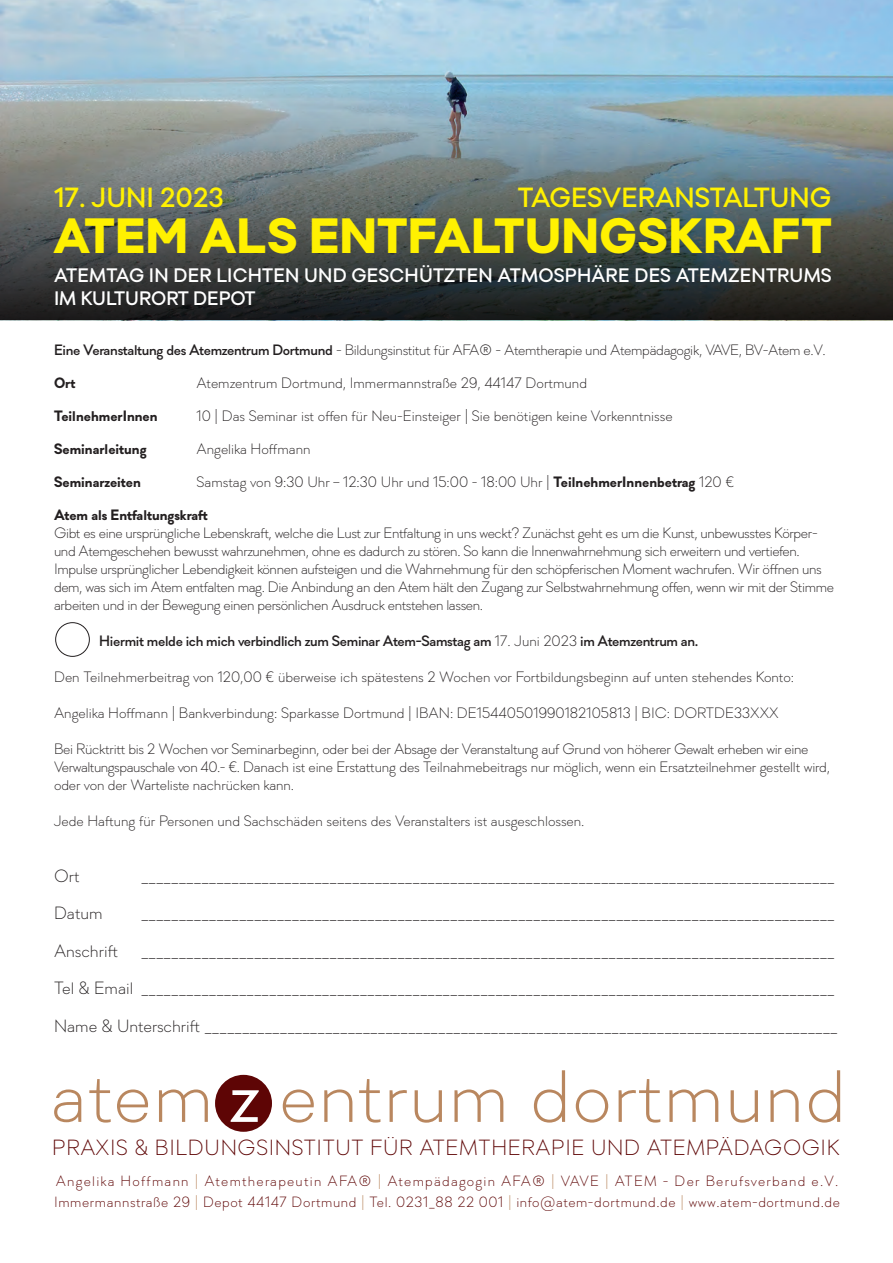
<style>
.page{position:relative;width:893px;height:1263px;background:#fff}
.page>*{position:absolute;margin:0;border:0;box-sizing:border-box;transform-origin:0 0}
.t1{font:300 79.05px "Soin Sans Pro";letter-spacing:.015em;color:#b9875f}
.t2{font:49.5px "Soin Sans Pro Headline";letter-spacing:.03em;color:#fff101}
.t3{font:500 27.75px "Soin Sans Pro";color:#fff101}
.t4{font:300 21.9px "Soin Sans Pro";letter-spacing:.03em;color:#5e0505}
.t5{font:500 19.5px "Soin Sans Pro";letter-spacing:.01em;color:#fff}
.t6{font:300 17.7px/37.5px "Soin Sans Pro";color:#231f20}
.t7{font:300 15px/18px "Soin Sans Pro";letter-spacing:-.02em;color:#231f20}
.t8{font:300 15px "Soin Sans Pro";color:#231f20}
.t9{font:500 15px "Soin Sans Pro";letter-spacing:-.02em;color:#231f20}
.t10{font:700 15px "Soin Sans Pro";color:#231f20}
.t11{font:300 14.85px/21.6px "Soin Sans Pro";letter-spacing:.04em;color:#5e0505}
.s1{font-weight:500}
.s2{font-weight:700}
.s3{font-weight:300}
.s4{font-weight:400;color:#fff}
.s5{color:#b9875f}
</style>
<div class="page">
<img style="left:0;top:0;width:893px;height:94px">
<div style="left:215px;top:1075px;width:57px;height:57px;background:#5e0505;border-radius:50%"></div>
<svg style="left:0;top:94px;width:893px;height:226px;background:#5d6869"></svg>
<div style="left:55px;top:622px;width:35px;height:35px;border:1px solid #231f20;border-radius:50%"></div>
<h3 class="t3" style="left:54px;top:181px;width:172px">17. Juni 2023</h3>
<h3 class="t3" style="left:518px;top:181px;width:71px">Tagesve</h3>
<h3 class="t3" style="left:638px;top:181px;width:195px">ranstaltung</h3>
<h2 class="t2" style="left:54px;top:193px;width:779px">ATEM ALS ENTFALTUNGSKRAFT</h2>
<h3 class="t5" style="left:54px;top:263px;width:199px">Ate mta g in de r Lichte</h3>
<h3 class="t5" style="left:285px;top:263px;width:355px">n und ges ch ützte n Atmosphäre des</h3>
<h3 class="t5" style="left:676px;top:263px;width:154px">Ate mzentrums</h3>
<h3 class="t5" style="left:54px;top:287px;width:199px">im Kulturort Depot</h3>
<p class="t7" style="left:54px;top:341px;width:773px"><span class="s1">Eine Veranstaltung des Atemzentrum Dortmund</span> - Bildungsinstitut für AFA® - Atemtherapie und Atempädagogik, VAVE, BV-Atem e.V.</p>
<p class="t10" style="left:54px;top:374px;width:23px">Ort</p>
<p class="t8" style="left:196px;top:374px;width:392px">Atemzentrum Dortmund, Immermannstraße 29, 44147 Dortmund</p>
<p class="t10" style="left:54px;top:407px;width:105px">TeilnehmerInnen</p>
<p class="t8" style="left:196px;top:407px;width:478px">10 | Das Seminar ist offen für Neu-Einsteiger | Sie benötigen keine Vorkenntnisse</p>
<p class="t10" style="left:54px;top:440px;width:94px">Seminarleitung</p>
<p class="t8" style="left:196px;top:440px;width:116px">Angelika Hoffmann</p>
<p class="t10" style="left:54px;top:473px;width:88px">Seminarzeiten</p>
<p class="t8" style="left:196px;top:473px;width:539px">Samstag von 9:30 Uhr – 12:30 Uhr und 15:00 - 18:00 Uhr | <span class="s2">TeilnehmerInnenbetrag</span> 120 €</p>
<p class="t10" style="left:54px;top:506px;width:155px">Atem als Entfaltungskraft</p>
<p class="t7" style="left:54px;top:524px;width:782px">Gibt es eine ursprüngliche Lebenskraft, welche die Lust zur Entfaltung in uns weckt? Zunächst geht es um die Kunst, unbewusstes Körper&shy;und Atemgeschehen bewusst wahrzunehmen, ohne es dadurch zu stören. So kann die Innenwahrnehmung sich erweitern und vertiefen.<br>Impulse ursprünglicher Lebendigkeit können aufsteigen und die Wahrnehmung für den schöpferischen Moment wachrufen. Wir öffnen uns dem, was sich im Atem entfalten mag. Die Anbindung an den Atem hält den Zugang zur Selbstwahrnehmung offen, wenn wir mit der Stimme arbeiten und in der Bewegung einen persönlichen Ausdruck entstehen lassen.</p>
<p class="t9" style="left:99px;top:632px;width:601px">Hiermit melde ich mich verbindlich zum Seminar Atem-Samstag am <span class="s3">17. Juni 2023</span> im Atemzentrum an.</p>
<p class="t8" style="left:54px;top:668px;width:742px">Den Teilnehmerbeitrag von 120,00 € überweise ich spätestens 2 Wochen vor Fortbildungsbeginn auf unten stehendes Konto:</p>
<p class="t8" style="left:54px;top:704px;width:726px">Angelika Hoffmann | Bankverbindung: Sparkasse Dortmund | IBAN: DE15440501990182105813 | BIC: DORTDE33XXX</p>
<p class="t7" style="left:54px;top:740px;width:778px">Bei Rücktritt bis 2 Wochen vor Seminarbeginn, oder bei der Absage der Veranstaltung auf Grund von höherer Gewalt erheben wir eine<br>Verwaltungspauschale von 40.- €. Danach ist eine Erstattung des Teilnahmebeitrags nur möglich, wenn ein Ersatzteilnehmer gestellt wird, oder von der Warteliste nachrücken kann.</p>
<p class="t8" style="left:54px;top:812px;width:532px">Jede Haftung für Personen und Sachschäden seitens des Veranstalters ist ausgeschlossen.</p>
<p class="t6" style="left:54px;top:857px;width:27px">Ort</p>
<p class="t6" style="left:141px;top:857px;width:695px">____________________________________________________________________________________________</p>
<p class="t6" style="left:54px;top:895px;width:50px">Datum</p>
<p class="t6" style="left:141px;top:895px;width:695px">____________________________________________________________________________________________</p>
<p class="t6" style="left:54px;top:932px;width:66px">Anschrift</p>
<p class="t6" style="left:54px;top:932px;width:785px;text-indent:87px">____________________________________________________________________________________________<br>Tel &amp; Email ____________________________________________________________________________________________<br>Name &amp; Unterschrift ____________________________________________________________________________________</p>
<h1 class="t1" style="left:51px;top:1049px;width:797px">atem <span class="s4">z</span> entrum dortmund</h1>
<h3 class="t4" style="left:52px;top:1135px;width:789px">PRAXIS &amp; BILDUNGSINSTITUT FÜR ATEMTHERAPIE UND ATEMPÄDAGOGIK</h3>
<p class="t11" style="left:54px;top:1170px;width:787px">Angelika Hoffmann <span class="s5">|</span> Atemtherapeutin AFA® <span class="s5">|</span> Atempädagogin AFA® <span class="s5">|</span> VAVE <span class="s5">|</span> ATEM - Der Berufsverband e.V.<br>Immermannstraße 29 <span class="s5">|</span> Depot 44147 Dortmund <span class="s5">|</span> Tel. 0231_88 22 001 <span class="s5">|</span> info@atem-dortmund.de <span class="s5">|</span> www.atem-dortmund.de</p>
</div>
